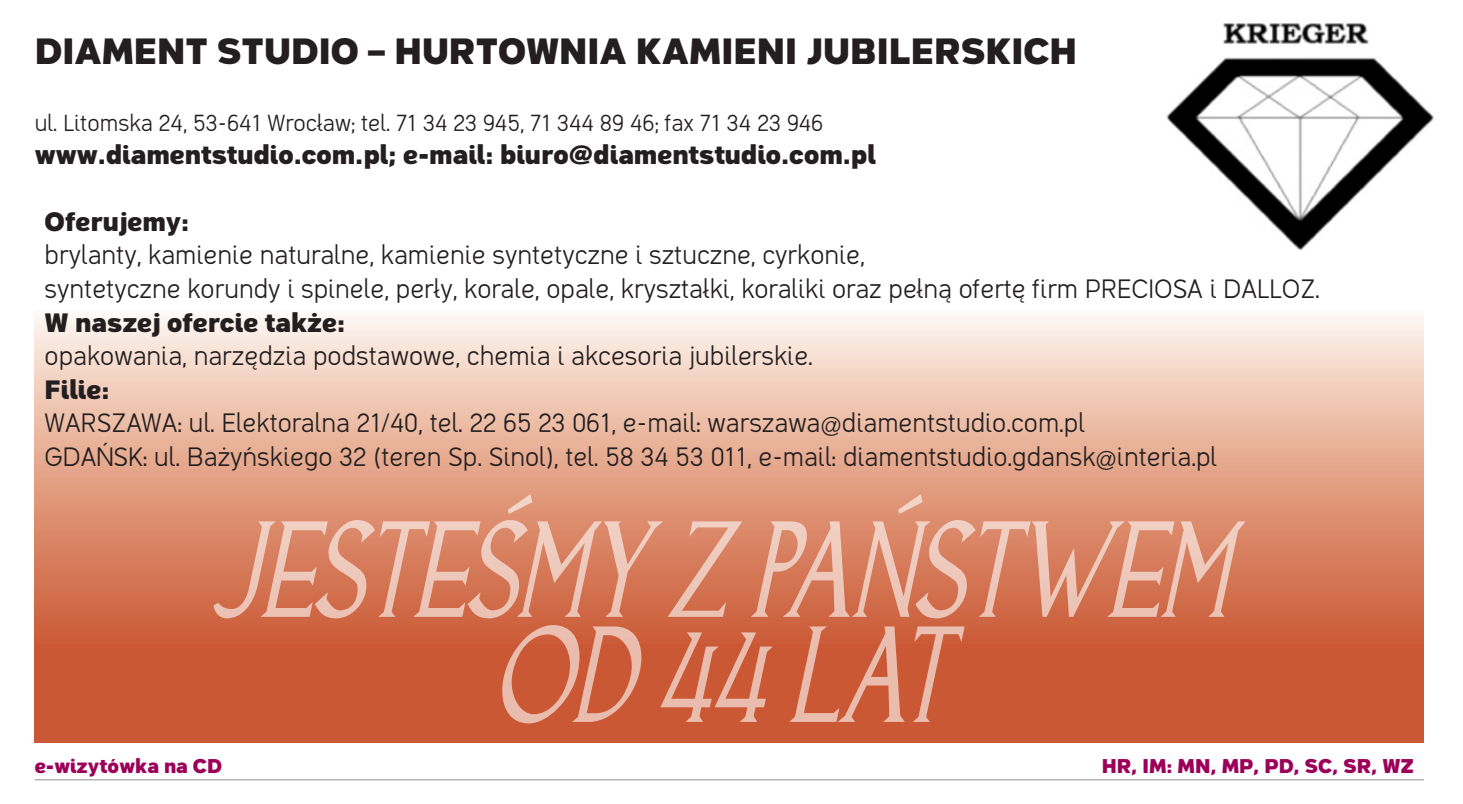
<style>
.page{position:relative;width:1463px;height:804px;background:#fff}
.page>*{position:absolute;margin:0;border:0;box-sizing:border-box;transform-origin:0 0}
.t1{font:italic 126px "Goodfish";color:rgb(255 255 255/.6)}
.t2{font:700 38.5px "Caracas";color:#231f20}
.t3{font:300 28px/33.6px "Caracas";color:#231f20}
.t4{font:700 28px "Caracas";color:#231f20}
.t5{font:300 24.5px "Caracas";color:#231f20}
.t6{font:700 21px "Caracas";color:#9c0159}
.s1{font-weight:700}
</style>
<div class="page">
<div style="left:35px;top:310px;width:1389px;height:335px;background:linear-gradient(to bottom,#fef4eb,#ca552d)"></div>
<div style="left:35px;top:644px;width:1389px;height:99px;background:#cb5835"></div>
<img style="left:1166px;top:23px;width:268px;height:227px">
<hr style="left:35px;top:779px;width:1389px;height:1px;background:#939598">
<p class="t2" style="left:35px;top:37px;width:1044px">DIAMENT STUDIO – HURTOWNIA KAMIENI JUBILERSKICH</p>
<p class="t5" style="left:35px;top:114px;width:790px">ul. Litomska 24, 53-641 Wrocław; tel. 71 34 23 945, 71 344 89 46; fax 71 34 23 946</p>
<p class="t4" style="left:35px;top:144px;width:842px">www.diamentstudio.com.pl; e-mail: biuro@diamentstudio.com.pl</p>
<p class="t3" style="left:45px;top:206px;width:822px"><span class="s1">Oferujemy:<br></span>brylanty, kamienie naturalne, kamienie syntetyczne i sztuczne, cyrkonie,</p>
<p class="t3" style="left:45px;top:273px;width:1276px">syntetyczne korundy i spinele, perły, korale, opale, kryształki, koraliki oraz pełną ofertę firm PRECIOSA i DALLOZ.</p>
<p class="t3" style="left:45px;top:307px;width:770px"><span class="s1">W naszej ofercie także:<br></span>opakowania, narzędzia podstawowe, chemia i akcesoria jubilerskie.</p>
<p class="t3" style="left:45px;top:374px;width:1174px"><span class="s1">Filie:<br></span>WARSZAWA: ul. Elektoralna 21/40, tel. 22 65 23 061, e-mail: warszawa@diamentstudio.com.pl<br>GDAŃSK: ul. Bażyńskiego 32 (teren Sp. Sinol), tel. 58 34 53 011, e-mail: diamentstudio.gdansk@interia.pl</p>
<p class="t1" style="left:210px;top:521px;width:1018px">JESTEŚMY Z PAŃSTWEM</p>
<p class="t1" style="left:492px;top:626px;width:455px">OD 44 LAT</p>
<p class="t6" style="left:35px;top:758px;width:189px">e-wizytówka na CD</p>
<p class="t6" style="left:1102px;top:758px;width:314px">HR, IM: MN, MP, PD, SC, SR, WZ</p>
</div>
